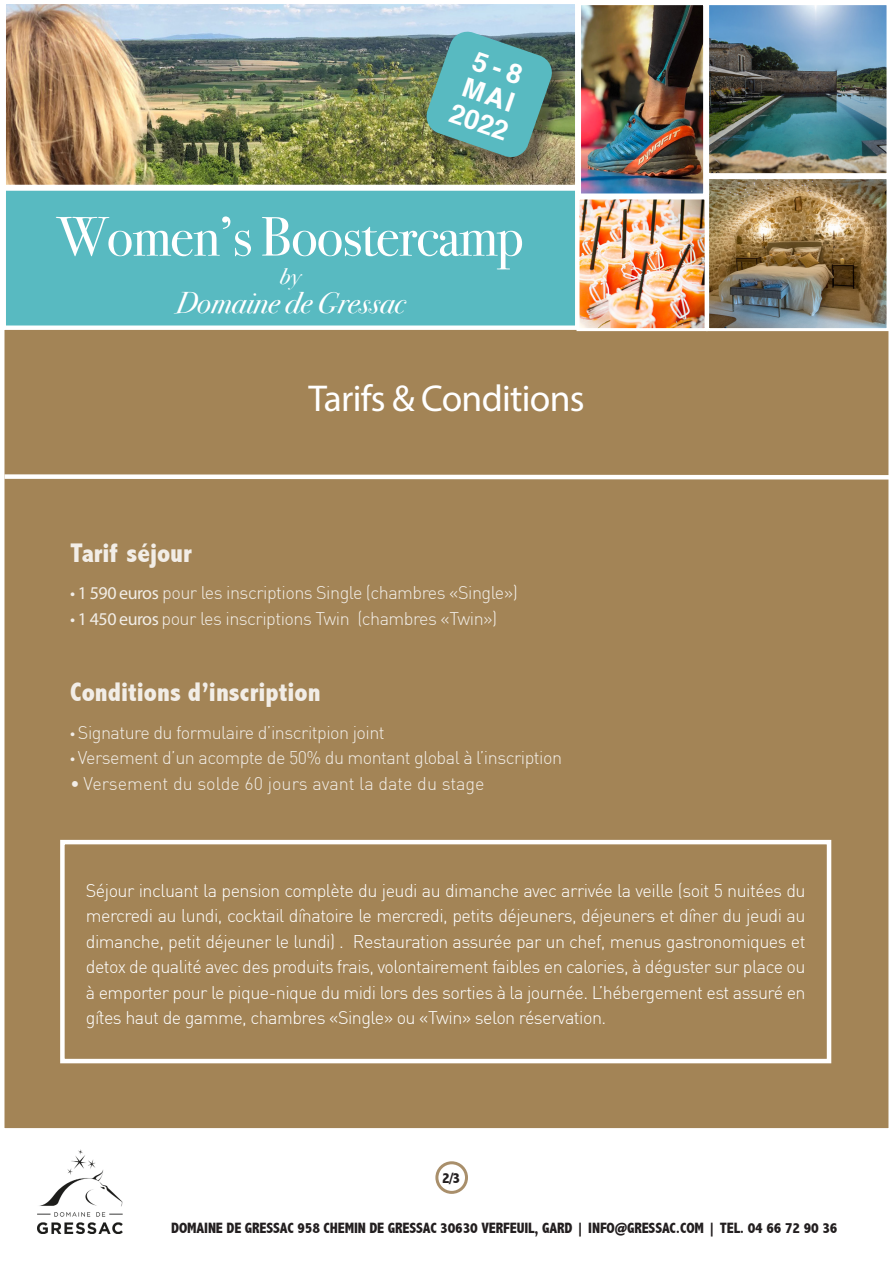
<style>
.page{position:relative;width:893px;height:1263px;background:#fff}
.page>*{position:absolute;margin:0;border:0;box-sizing:border-box;transform-origin:0 0}
.t1{font:55.5px "Bodoni Svty Two ITCTT";letter-spacing:-.02em;color:#fff}
.t2{font:37.5px "Myriad Pro";letter-spacing:-.02em;color:#fff}
.t3{font:italic 30px "Bodoni Svty Two ITCTT";color:#fff}
.t4{font:800 condensed 27px "Abadi";color:#fff}
.t5{font:700 27px/28.5px "Helvetica";color:#fff}
.t6{font:italic 22.5px "Bodoni Svty Two ITCTT";color:#fff}
.t7{font:300 18px/25.5px "DIN";letter-spacing:-.03em;color:#fff;text-align:justify}
.t8{font:300 18px "DIN";color:#fff}
.t9{font:800 condensed 15px "Abadi";letter-spacing:-.01em;color:#231f20}
.s1{font-family:"Myriad Pro";font-weight:400}
</style>
<div class="page">
<div style="left:2px;top:328px;width:889px;height:802px;background:#a38456"></div>
<div style="left:60px;top:840px;width:771px;height:223px;border:4px solid #fff"></div>
<svg style="left:2px;top:472px;width:889px;height:10px"></svg>
<div style="left:4px;top:189px;width:572px;height:138px;background:#58bac1"></div>
<div style="left:3px;top:188px;width:575px;height:140px;border:3px solid #fff"></div>
<img style="left:7px;top:5px;width:567px;height:179px">
<div style="left:3px;top:1px;width:575px;height:187px;border:3px solid #fff"></div>
<img style="left:582px;top:6px;width:120px;height:186px">
<div style="left:578px;top:2px;width:128px;height:194px;border:3px solid #fff"></div>
<img style="left:710px;top:6px;width:175px;height:166px">
<div style="left:706px;top:2px;width:183px;height:174px;border:3px solid #fff"></div>
<img style="left:710px;top:180px;width:175px;height:147px">
<div style="left:706px;top:176px;width:183px;height:155px;border:3px solid #fff"></div>
<img style="left:580px;top:200px;width:124px;height:127px">
<div style="left:576px;top:196px;width:132px;height:135px;border:3px solid #fff"></div>
<div style="left:429px;top:34px;width:141px;height:141px;background:#231f20;opacity:.5"></div>
<svg style="left:424px;top:29px;width:130px;height:130px"></svg>
<img style="left:38px;top:1149px;width:85px;height:85px">
<div style="left:435px;top:1161px;width:33px;height:33px;border:3px solid #a98f6b;border-radius:50%"></div>
<p class="t5" style="left:477px;top:46px;width:55px;rotate:19deg">5 - 8<br>MAI</p>
<p class="t5" style="left:455px;top:99px;width:62px;rotate:19deg">2022</p>
<p class="t1" style="left:57px;top:191px;width:468px">Women’s Boostercamp</p>
<p class="t6" style="left:280px;top:257px;width:23px">by</p>
<p class="t3" style="left:176px;top:276px;width:231px">Domaine de Gressac</p>
<p class="t2" style="left:308px;top:375px;width:278px">Tarifs &amp; Conditions</p>
<h3 class="t4" style="left:70px;top:537px;width:123px">Tarif séjour</h3>
<p class="t7" style="left:70px;top:580px;width:449px"><span class="s1">• 1 590 euros</span> pour les inscriptions Single (chambres «Single»)</p>
<p class="t7" style="left:70px;top:605px;width:429px"><span class="s1">• 1 450 euros</span> pour les inscriptions Twin (chambres «Twin»)</p>
<h3 class="t4" style="left:70px;top:677px;width:252px">Conditions d’inscription</h3>
<p class="t7" style="left:70px;top:719px;width:316px"><span class="s1">•</span> Signature du formulaire d’inscritpion joint</p>
<p class="t7" style="left:70px;top:745px;width:493px"><span class="s1">•</span> Versement d’un acompte de 50% du montant global à l’inscription</p>
<p class="t8" style="left:70px;top:772px;width:416px">• Versement du solde 60 jours avant la date du stage</p>
<p class="t7" style="left:86px;top:877px;width:721px">Séjour incluant la pension complète du jeudi au dimanche avec arrivée la veille (soit 5 nuitées du mercredi au lundi, cocktail dînatoire le mercredi, petits déjeuners, déjeuners et dîner du jeudi au dimanche, petit déjeuner le lundi) . Restauration assurée par un chef, menus gastronomiques et detox de qualité avec des produits frais, volontairement faibles en calories, à déguster sur place ou à emporter pour le pique-nique du midi lors des sorties à la journée. L’hébergement est assuré en gîtes haut de gamme, chambres «Single» ou «Twin» selon réservation.</p>
<p class="t9" style="left:442px;top:1169px;width:19px">2/3</p>
<p class="t9" style="left:171px;top:1219px;width:668px">DOMAINE DE GRESSAC 958 CHEMIN DE GRESSAC 30630 VERFEUIL, GARD | INFO@GRESSAC.COM | TEL. 04 66 72 90 36</p>
</div>
